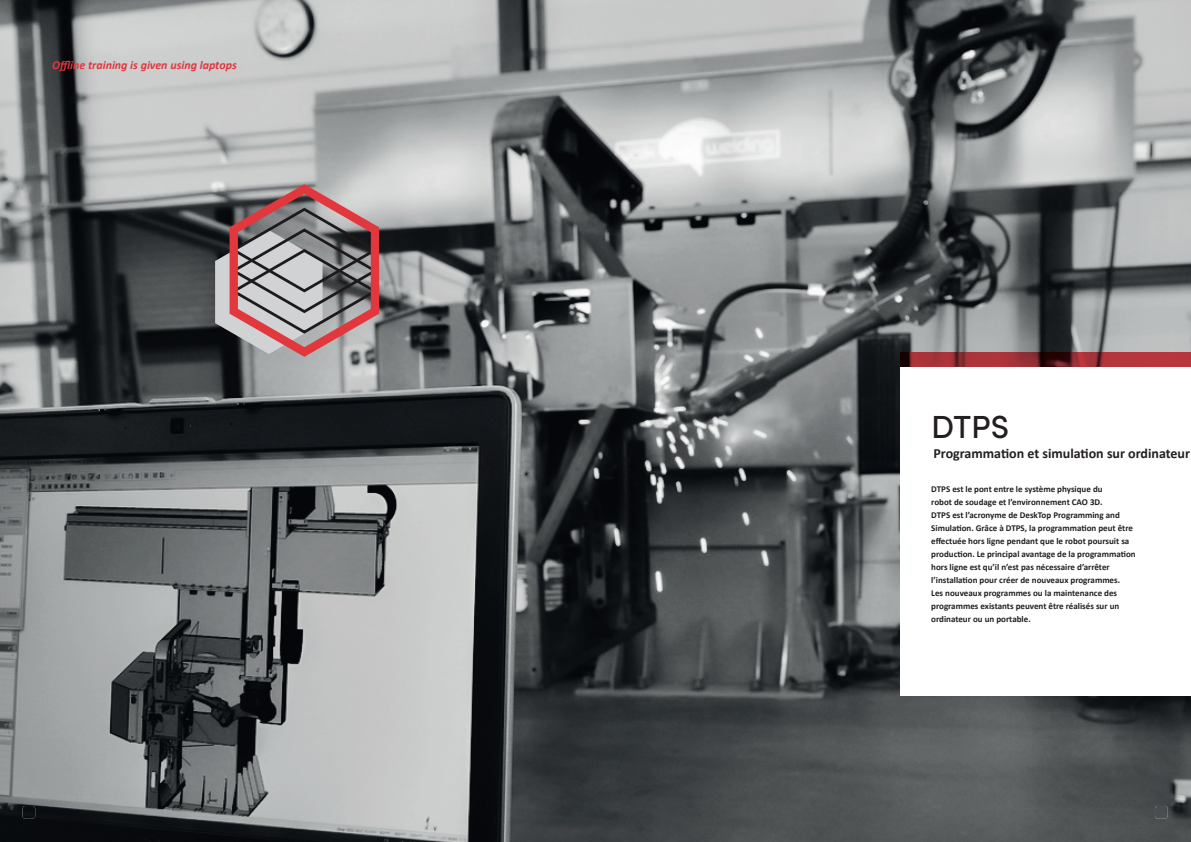
<style>
.page{position:relative;width:1191px;height:842px;background:#fff}
.page>*{position:absolute;margin:0;border:0;box-sizing:border-box;transform-origin:0 0}
.t1{font:500 32px "Sofia Pro";color:#231f20}
.t2{font:700 14px "Calibri";color:#231f20}
.t3{font:italic 700 12px "Calibri";color:#e2363f}
.t4{font:700 9px/13px "Calibri";color:#231f20}
</style>
<div class="page">
<img style="left:0;top:0;width:1191px;height:842px">
<svg style="left:22px;top:806px;width:13px;height:13px"></svg>
<svg style="left:1155px;top:806px;width:12px;height:13px"></svg>
<img style="left:900px;top:353px;width:291px;height:14px">
<div style="left:900px;top:367px;width:291px;height:329px;background:#fff"></div>
<svg style="left:215px;top:184px;width:165px;height:178px;background:#9c8688"></svg>
<h3 class="t3" style="left:52px;top:57px;width:186px">Offline training is given using laptops</h3>
<h1 class="t1" style="left:931px;top:403px;width:79px">DTPS</h1>
<h2 class="t2" style="left:933px;top:443px;width:258px">Programmation et simulation sur ordinateur</h2>
<p class="t4" style="left:931px;top:483px;width:206px">DTPS est le pont entre le système physique du<br>robot de soudage et l’environnement CAO 3D.<br>DTPS est l’acronyme de DeskTop Programming and Simulation. Grâce à DTPS, la programmation peut être effectuée hors ligne pendant que le robot poursuit sa production. Le principal avantage de la programmation hors ligne est qu’il n’est pas nécessaire d’arrêter l’installation pour créer de nouveaux programmes.<br>Les nouveaux programmes ou la maintenance des programmes existants peuvent être réalisés sur un ordinateur ou un portable.</p>
</div>
